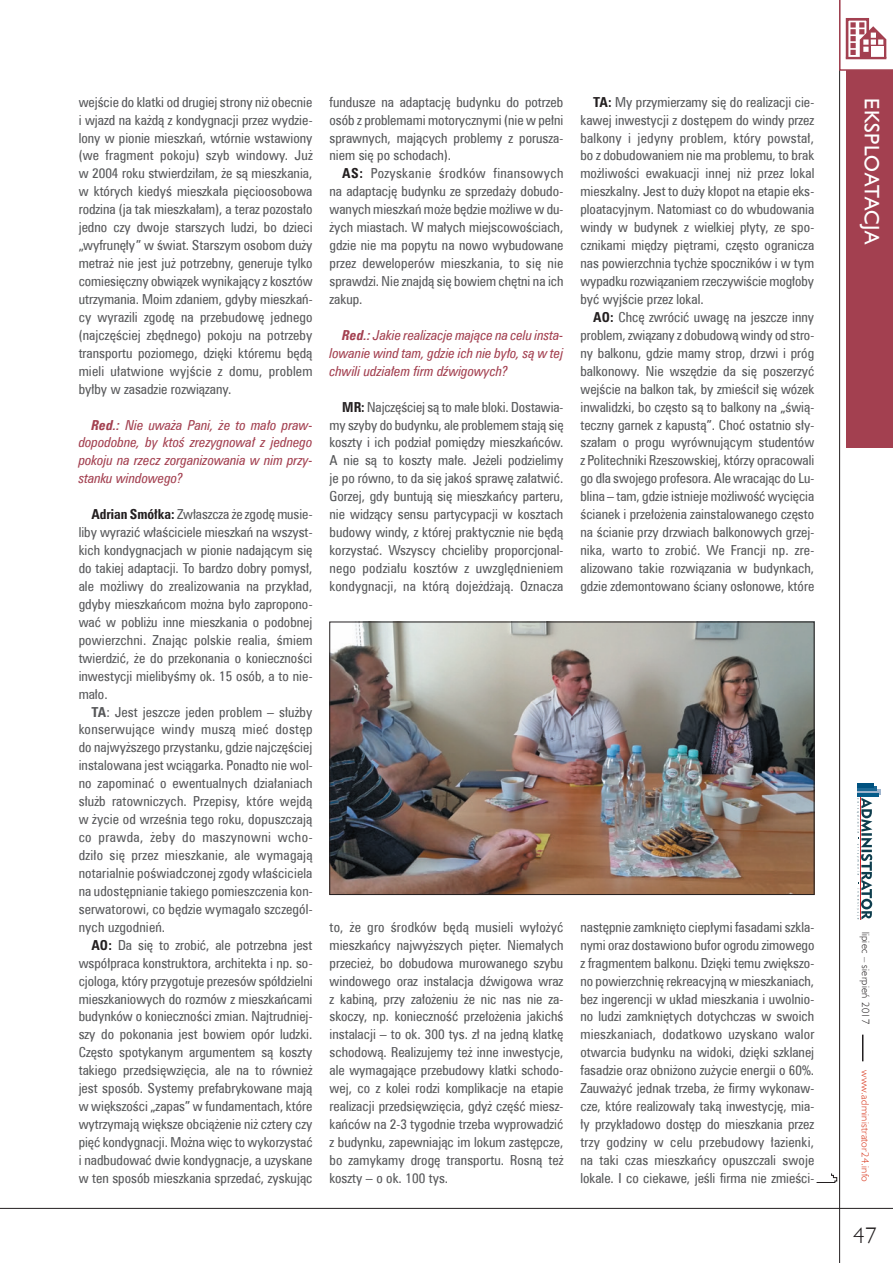
<style>
.page{position:relative;width:893px;height:1263px;background:#fff}
.page>*{position:absolute;margin:0;border:0;box-sizing:border-box;transform-origin:0 0}
.zzz_numer_strony{font:22.5px "Humanst 521 Lt EU";color:#231f20}
.z_sekcja{font:21px "Humanst 521 EU";letter-spacing:.03em;color:#fff}
._00_tekst_podstawowy{font:13.8px/18px "Zurich Cn EU";color:#57585a;text-align:justify}
._00_tekst_podstawowy-2{font:italic 13.8px/18px "Zurich Cn EU";color:#a34050;text-align:justify}
.t1{font:10.5px "Humanst 521 Lt EU";letter-spacing:.03em;color:#d8381e}
.t2{font:10.5px "Humanst 521 Lt EU";letter-spacing:.03em;color:#231f20}
.s1{font-weight:700}
.s2{font-weight:700;color:#231f20}
</style>
<div class="page">
<hr style="left:839px;top:0;width:1px;height:1263px;background:#231f20">
<hr style="left:0;top:1208px;width:893px;height:1px;background:#231f20">
<div style="left:846px;top:0;width:47px;height:447px;background:#a34050"></div>
<svg style="left:839px;top:0;width:54px;height:71px"></svg>
<div style="left:871px;top:47px;width:12px;height:11px;background:#fff"></div>
<div style="left:846px;top:57px;width:40px;height:2px;background:#e6cdca;border:1px solid #a34050"></div>
<hr style="left:860px;top:796px;width:1px;height:124px;background:#d1232a">
<svg style="left:857px;top:789px;width:23px;height:6px"></svg>
<hr style="left:857px;top:793px;width:21px;height:4px;background:#065c8a">
<svg style="left:857px;top:786px;width:19px;height:4px"></svg>
<hr style="left:857px;top:783px;width:17px;height:4px;background:#005280">
<svg style="left:857px;top:798px;width:15px;height:122px"></svg>
<svg style="left:862px;top:1035px;width:1px;height:26px"></svg>
<img style="left:332px;top:624px;width:480px;height:269px">
<div style="left:330px;top:622px;width:484px;height:273px;border:1px solid #231f20"></div>
<svg style="left:816px;top:1173px;width:21px;height:10px"></svg>
<p class="_00_tekst_podstawowy" style="left:79px;top:93px;width:236px">wejście do klatki od drugiej strony niż obecnie i wjazd na każdą z kondygnacji przez wydzie&shy;lony w pionie mieszkań, wtórnie wstawiony (we fragment pokoju) szyb windowy. Już w 2004 roku stwierdziłam, że są mieszkania, w których kiedyś mieszkała pięcioosobowa rodzina (ja tak mieszkałam), a teraz pozostało jedno czy dwoje starszych ludzi, bo dzieci „wyfrunęły” w świat. Starszym osobom duży metraż nie jest już potrzebny, generuje tylko comiesięczny obwiązek wynikający z kosztów utrzymania. Moim zdaniem, gdyby mieszkań&shy;cy wyrazili zgodę na przebudowę jednego (najczęściej zbędnego) pokoju na potrzeby transportu poziomego, dzięki któremu będą mieli ułatwione wyjście z domu, problem byłby w zasadzie rozwiązany.</p>
<p class="_00_tekst_podstawowy-2" style="left:79px;top:415px;width:235px;text-indent:13px"><span class="s1">Red.:</span> Nie uważa Pani, że to mało praw&shy;dopodobne, by ktoś zrezygnował z jednego pokoju na rzecz zorganizowania w nim przy&shy;stanku windowego?</p>
<p class="_00_tekst_podstawowy" style="left:79px;top:505px;width:235px;text-indent:13px"><span class="s2">Adrian Smółka:</span> Zwłaszcza że zgodę musie&shy;liby wyrazić właściciele mieszkań na wszyst&shy;kich kondygnacjach w pionie nadającym się do takiej adaptacji. To bardzo dobry pomysł, ale możliwy do zrealizowania na przykład, gdyby mieszkańcom można było zapropono&shy;wać w pobliżu inne mieszkania o podobnej powierzchni. Znając polskie realia, śmiem twierdzić, że do przekonania o konieczności inwestycji mielibyśmy ok. 15 osób, a to nie&shy;mało.</p>
<p class="_00_tekst_podstawowy" style="left:79px;top:702px;width:235px;text-indent:13px"><span class="s1">TA</span>: Jest jeszcze jeden problem – służby konserwujące windy muszą mieć dostęp do najwyższego przystanku, gdzie najczęściej instalowana jest wciągarka. Ponadto nie wol&shy;no zapominać o ewentualnych działaniach służb ratowniczych. Przepisy, które wejdą w życie od września tego roku, dopuszczają co prawda, żeby do maszynowni wcho&shy;dziło się przez mieszkanie, ale wymagają notarialnie poświadczonej zgody właściciela na udostępnianie takiego pomieszczenia kon&shy;serwatorowi, co będzie wymagało szczegól&shy;nych uzgodnień.</p>
<p class="_00_tekst_podstawowy" style="left:79px;top:936px;width:236px;text-indent:13px"><span class="s2">AO:</span> Da się to zrobić, ale potrzebna jest współpraca konstruktora, architekta i np. so&shy;cjologa, który przygotuje prezesów spółdzielni mieszkaniowych do rozmów z mieszkańcami budynków o konieczności zmian. Najtrudniej&shy;szy do pokonania jest bowiem opór ludzki.<br>Często spotykanym argumentem są koszty takiego przedsięwzięcia, ale na to również jest sposób. Systemy prefabrykowane mają w większości „zapas” w fundamentach, które wytrzymają większe obciążenie niż cztery czy pięć kondygnacji. Można więc to wykorzystać i nadbudować dwie kondygnacje, a uzyskane w ten sposób mieszkania sprzedać, zyskując</p>
<p class="_00_tekst_podstawowy" style="left:330px;top:93px;width:235px">fundusze na adaptację budynku do potrzeb osób z problemami motorycznymi (nie w pełni sprawnych, mających problemy z porusza&shy;niem się po schodach).</p>
<p class="_00_tekst_podstawowy" style="left:330px;top:164px;width:235px;text-indent:13px"><span class="s2">AS:</span> Pozyskanie środków finansowych na adaptację budynku ze sprzedaży dobudo&shy;wanych mieszkań może będzie możliwe w du&shy;żych miastach. W małych miejscowościach, gdzie nie ma popytu na nowo wybudowane przez deweloperów mieszkania, to się nie sprawdzi. Nie znajdą się bowiem chętni na ich zakup.</p>
<p class="_00_tekst_podstawowy-2" style="left:330px;top:326px;width:235px;text-indent:13px"><span class="s1">Red.:</span> Jakie realizacje mające na celu insta&shy;lowanie wind tam, gdzie ich nie było, są w tej chwili udziałem firm dźwigowych?</p>
<p class="_00_tekst_podstawowy" style="left:330px;top:398px;width:235px;text-indent:13px"><span class="s2">MR:</span> Najczęściej są to małe bloki. Dostawia&shy;my szyby do budynku, ale problemem stają się koszty i ich podział pomiędzy mieszkańców.<br>A nie są to koszty małe. Jeżeli podzielimy je po równo, to da się jakoś sprawę załatwić.<br>Gorzej, gdy buntują się mieszkańcy parteru, nie widzący sensu partycypacji w kosztach budowy windy, z której praktycznie nie będą korzystać. Wszyscy chcieliby proporcjonal&shy;nego podziału kosztów z uwzględnieniem kondygnacji, na którą dojeżdżają. Oznacza</p>
<p class="_00_tekst_podstawowy" style="left:330px;top:918px;width:236px">to, że gro środków będą musieli wyłożyć mieszkańcy najwyższych pięter. Niemałych przecież, bo dobudowa murowanego szybu windowego oraz instalacja dźwigowa wraz z kabiną, przy założeniu że nic nas nie za&shy;skoczy, np. konieczność przełożenia jakichś instalacji – to ok. 300 tys. zł na jedną klatkę schodową. Realizujemy też inne inwestycje, ale wymagające przebudowy klatki schodo&shy;wej, co z kolei rodzi komplikacje na etapie realizacji przedsięwzięcia, gdyż część miesz&shy;kańców na 2-3 tygodnie trzeba wyprowadzić z budynku, zapewniając im lokum zastępcze, bo zamykamy drogę transportu. Rosną też koszty – o ok. 100 tys.</p>
<p class="_00_tekst_podstawowy" style="left:580px;top:93px;width:235px;text-indent:13px"><span class="s2">TA:</span> My przymierzamy się do realizacji cie&shy;kawej inwestycji z dostępem do windy przez balkony i jedyny problem, który powstał, bo z dobudowaniem nie ma problemu, to brak możliwości ewakuacji innej niż przez lokal mieszkalny. Jest to duży kłopot na etapie eks&shy;ploatacyjnym. Natomiast co do wbudowania windy w budynek z wielkiej płyty, ze spo&shy;cznikami między piętrami, często ogranicza nas powierzchnia tychże spoczników i w tym wypadku rozwiązaniem rzeczywiście mogłoby być wyjście przez lokal.</p>
<p class="_00_tekst_podstawowy" style="left:580px;top:308px;width:235px;text-indent:13px"><span class="s2">AO:</span> Chcę zwrócić uwagę na jeszcze inny problem, związany z dobudową windy od stro&shy;ny balkonu, gdzie mamy strop, drzwi i próg balkonowy. Nie wszędzie da się poszerzyć wejście na balkon tak, by zmieścił się wózek inwalidzki, bo często są to balkony na „świą&shy;teczny garnek z kapustą”. Choć ostatnio sły&shy;szałam o progu wyrównującym studentów z Politechniki Rzeszowskiej, którzy opracowali go dla swojego profesora. Ale wracając do Lu&shy;blina – tam, gdzie istnieje możliwość wycięcia ścianek i przełożenia zainstalowanego często na ścianie przy drzwiach balkonowych grzej&shy;nika, warto to zrobić. We Francji np. zre&shy;alizowano takie rozwiązania w budynkach, gdzie zdemontowano ściany osłonowe, które</p>
<p class="_00_tekst_podstawowy" style="left:580px;top:918px;width:235px">następnie zamknięto ciepłymi fasadami szkla&shy;nymi oraz dostawiono bufor ogrodu zimowego z fragmentem balkonu. Dzięki temu zwiększo&shy;no powierzchnię rekreacyjną w mieszkaniach, bez ingerencji w układ mieszkania i uwolnio&shy;no ludzi zamkniętych dotychczas w swoich mieszkaniach, dodatkowo uzyskano walor otwarcia budynku na widoki, dzięki szklanej fasadzie oraz obniżono zużycie energii o 60%.<br>Zauważyć jednak trzeba, że firmy wykonaw&shy;cze, które realizowały taką inwestycję, mia&shy;ły przykładowo dostęp do mieszkania przez trzy godziny w celu przebudowy łazienki, na taki czas mieszkańcy opuszczali swoje lokale. I co ciekawe, jeśli firma nie zmieści-</p>
<p class="z_sekcja" style="left:885px;top:98px;width:149px;rotate:90deg">EKSPLOATACJA</p>
<p class="t2" style="left:872px;top:931px;width:94px;rotate:90deg">lipiec – sierpień 2017</p>
<p class="t1" style="left:872px;top:1070px;width:114px;rotate:90deg">www.administrator24.info</p>
<p class="zzz_numer_strony" style="left:853px;top:1222px;width:25px">47</p>
</div>
